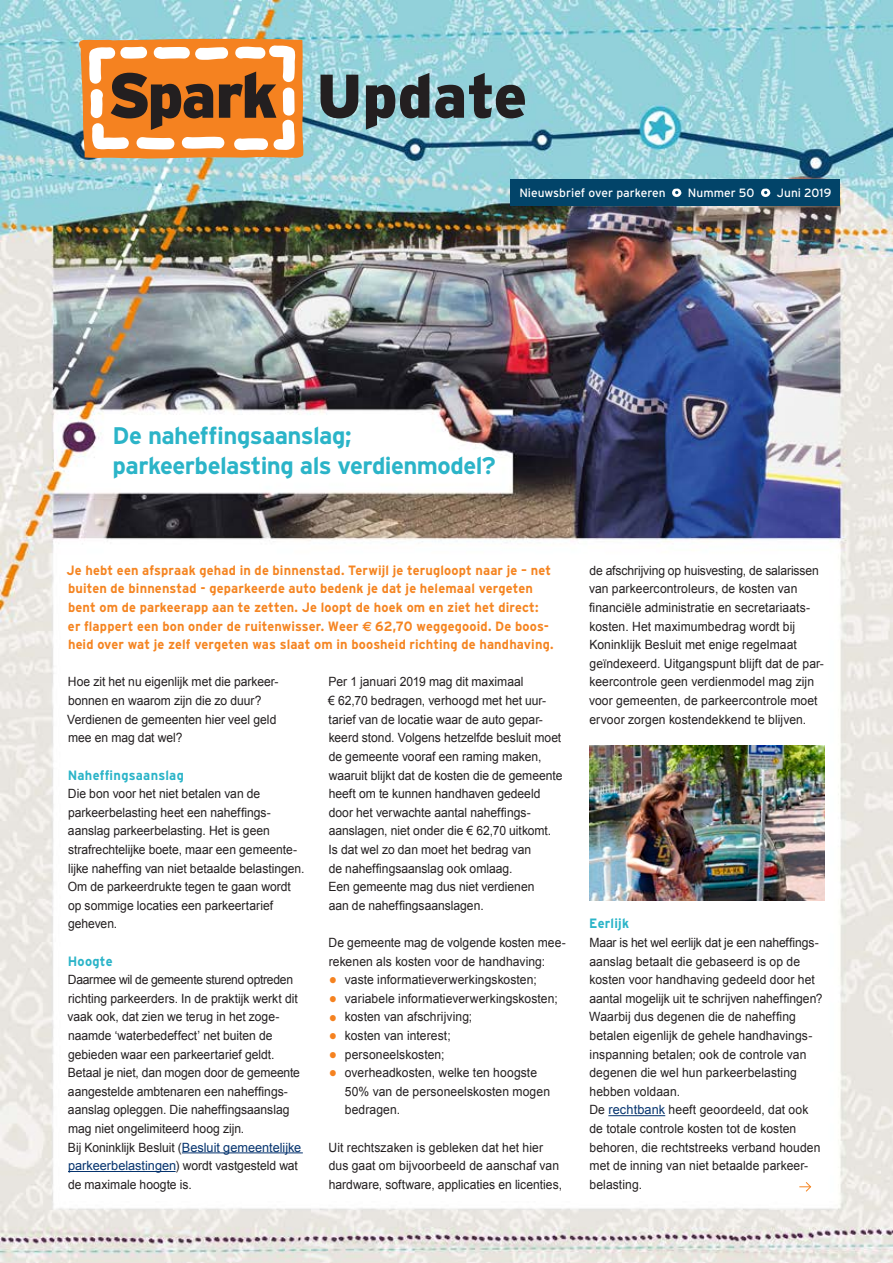
<style>
.page{position:relative;width:893px;height:1263px;background:#fff}
.page>*{position:absolute;margin:0;border:0;box-sizing:border-box;transform-origin:0 0}
.t1{font:700 24px/30px "Interstate";letter-spacing:-.025em;color:#2bb4c8}
.t2{font:700 13.5px/18.6px "Interstate";letter-spacing:.01em;color:#f58522;scale:.95 1}
.t3{font:700 13.5px "Interstate";letter-spacing:.02em;color:#2bb4c8;scale:.95 1}
.t4{font:12.75px/18.6px "Arial";color:#231f20;scale:.95 1}
.t5{font:12px "Interstate";color:#fff}
.s1{font-family:"Euro Sans"}
.s2{color:#05336e}
.s3{font-size:24.75px;color:#f58220}
</style>
<div class="page">
<img style="left:0;top:0;width:893px;height:1263px">
<div style="left:510px;top:179px;width:330px;height:26px;background:#024469"></div>
<svg style="left:672px;top:188px;width:9px;height:9px"></svg>
<svg style="left:761px;top:188px;width:9px;height:9px"></svg>
<svg style="left:321px;top:73px;width:204px;height:57px;background:#68878c"></svg>
<svg style="left:78px;top:39px;width:226px;height:120px"></svg>
<hr style="left:182px;top:1152px;width:121px;height:1px;background:#05336e">
<hr style="left:68px;top:1171px;width:108px;height:1px;background:#05336e">
<hr style="left:608px;top:1115px;width:57px;height:1px;background:#05336e">
<img style="left:589px;top:745px;width:236px;height:155px">
<svg style="left:799px;top:1181px;width:13px;height:11px"></svg>
<p class="t5" style="left:519px;top:186px;width:148px">Nieuwsbrief over parkeren</p>
<p class="t5" style="left:688px;top:186px;width:68px">Nummer 50</p>
<p class="t5" style="left:777px;top:186px;width:56px">Juni 2019</p>
<h1 class="t1" style="left:113px;top:421px;width:385px">De naheffingsaanslag; parkeerbelasting als verdienmodel?</h1>
<p class="t2" style="left:66px;top:561px;width:514px">Je hebt een afspraak gehad in de binnenstad. Terwijl je terugloopt naar je – net buiten de binnenstad - geparkeerde auto bedenk je dat je helemaal vergeten bent om de parkeerapp aan te zetten. Je loopt de hoek om en ziet het direct:<br>er flappert een bon onder de ruitenwisser. Weer <span class="s1">E</span> 62,70 weggegooid. De boos&shy;heid over wat je zelf vergeten was slaat om in boosheid richting de handhaving.</p>
<p class="t4" style="left:67px;top:673px;width:224px">Hoe zit het nu eigenlijk met die parkeer&shy;bonnen en waarom zijn die zo duur?<br>Verdienen de gemeenten hier veel geld mee en mag dat wel?</p>
<p class="t3" style="left:68px;top:767px;width:124px">Naheffingsaanslag</p>
<p class="t4" style="left:68px;top:784px;width:251px">Die bon voor het niet betalen van de parkeerbelasting heet een naheffings&shy;aanslag parkeerbelasting. Het is geen strafrechtelijke boete, maar een gemeente&shy;lijke naheffing van niet betaalde belastingen.<br>Om de parkeerdrukte tegen te gaan wordt op sommige locaties een parkeertarief geheven.</p>
<p class="t3" style="left:68px;top:953px;width:49px">Hoogte</p>
<p class="t4" style="left:68px;top:970px;width:248px">Daarmee wil de gemeente sturend optreden richting parkeerders. In de praktijk werkt dit vaak ook, dat zien we terug in het zoge&shy;naamde ‘waterbedeffect’ net buiten de gebieden waar een parkeertarief geldt.<br>Betaal je niet, dan mogen door de gemeente aangestelde ambtenaren een naheffings&shy;aanslag opleggen. Die naheffingsaanslag mag niet ongelimiteerd hoog zijn.<br>Bij Koninklijk Besluit (<span class="s2">Besluit gemeentelijke parkeerbelastingen</span>) wordt vastgesteld wat de maximale hoogte is.</p>
<p class="t4" style="left:328px;top:673px;width:248px">Per 1 januari 2019 mag dit maximaal<br>€ 62,70 bedragen, verhoogd met het uur&shy;tarief van de locatie waar de auto gepar&shy;keerd stond. Volgens hetzelfde besluit moet de gemeente vooraf een raming maken, waaruit blijkt dat de kosten die de gemeente heeft om te kunnen handhaven gedeeld door het verwachte aantal naheffings&shy;aanslagen, niet onder die € 62,70 uitkomt.<br>Is dat wel zo dan moet het bedrag van<br>de naheffingsaanslag ook omlaag.<br>Een gemeente mag dus niet verdienen<br>aan de naheffingsaanslagen.</p>
<p class="t4" style="left:329px;top:933px;width:251px">De gemeente mag de volgende kosten mee&shy;rekenen als kosten voor de handhaving:</p>
<p class="t4" style="left:329px;top:970px;width:220px"><span class="s3">•</span> vaste informatieverwerkingskosten;</p>
<p class="t4" style="left:329px;top:989px;width:243px"><span class="s3">•</span> variabele informatieverwerkingskosten;</p>
<p class="t4" style="left:329px;top:1007px;width:153px"><span class="s3">•</span> kosten van afschrijving;</p>
<p class="t4" style="left:329px;top:1026px;width:130px"><span class="s3">•</span> kosten van interest;</p>
<p class="t4" style="left:329px;top:1045px;width:123px"><span class="s3">•</span> personeelskosten;</p>
<p class="t4" style="left:345px;top:1063px;width:217px;text-indent:-16px"><span class="s3">•</span> overheadkosten, welke ten hoogste<br>50% van de personeelskosten mogen bedragen.</p>
<p class="t4" style="left:328px;top:1138px;width:247px">Uit rechtszaken is gebleken dat het hier dus gaat om bijvoorbeeld de aanschaf van hardware, software, applicaties en licenties,</p>
<p class="t4" style="left:589px;top:561px;width:249px">de afschrijving op huisvesting, de salarissen van parkeercontroleurs, de kosten van financiële administratie en secretariaats&shy;kosten. Het maximumbedrag wordt bij Koninklijk Besluit met enige regelmaat geïndexeerd. Uitgangspunt blijft dat de par&shy;keercontrole geen verdienmodel mag zijn voor gemeenten, de parkeercontrole moet ervoor zorgen kostendekkend te blijven.</p>
<p class="t3" style="left:589px;top:916px;width:44px">Eerlijk</p>
<p class="t4" style="left:589px;top:933px;width:247px">Maar is het wel eerlijk dat je een naheffings&shy;aanslag betaalt die gebaseerd is op de kosten voor handhaving gedeeld door het aantal mogelijk uit te schrijven naheffingen?<br>Waarbij dus degenen die de naheffing betalen eigenlijk de gehele handhavings&shy;inspanning betalen; ook de controle van degenen die wel hun parkeerbelasting hebben voldaan.<br>De <span class="s2">rechtbank</span> heeft geoordeeld, dat ook de totale controle kosten tot de kosten behoren, die rechtstreeks verband houden met de inning van niet betaalde parkeer&shy;belasting.</p>
</div>
